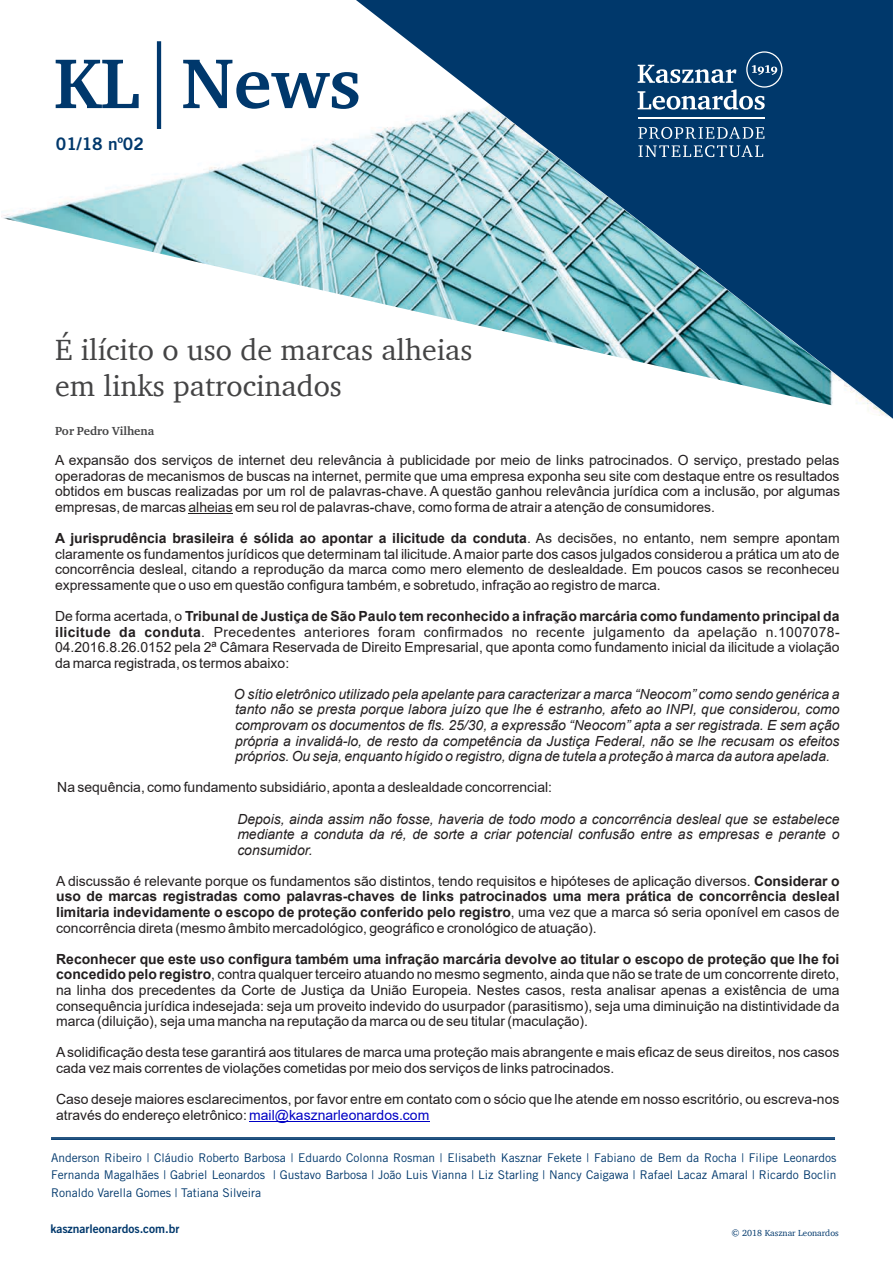
<style>
.page{position:relative;width:893px;height:1263px;background:#fff}
.page>*{position:absolute;margin:0;border:0;box-sizing:border-box;transform-origin:0 0}
.t1{font:700 72px "Charter";color:#00386c}
.t2{font:30px/36px "Charter";color:#444445}
.t3{font:17.25px "Trade Gothic LT Std Bd 2";color:#00386c}
.t4{font:13.95px/15.6px "Arial";color:#231f20;text-align:justify}
.t5{font:italic 13.95px/15.6px "Arial";color:#231f20;text-align:justify}
.t6{font:12px/17.7px "Trade Gothic LT Std";color:#00386c;text-align:justify}
.t7{font:12px "Trade Gothic LT Std Bd 2";color:#00386c}
.t8{font:700 12px "Charter ITC Pro";color:#444445}
.t9{font:9px "Charter";color:#00386c}
.s1{font-weight:700}
.s2{color:#0000c4}
</style>
<div class="page">
<img style="left:2px;top:105px;width:354px;height:193px">
<hr style="left:157px;top:41px;width:4px;height:88px;background:#00386d">
<svg style="left:356px;top:0;width:537px;height:419px"></svg>
<svg style="left:638px;top:127px;width:126px;height:12px;background:#487094"></svg>
<svg style="left:638px;top:145px;width:125px;height:12px"></svg>
<svg style="left:638px;top:51px;width:144px;height:59px;background:#356189"></svg>
<hr style="left:638px;top:118px;width:126px;height:1px;background:#fff">
<hr style="left:51px;top:1138px;width:784px;height:2px;background:#00386d">
<hr style="left:51px;top:1137px;width:784px;height:2px;background:#00386d">
<hr style="left:188px;top:513px;width:45px;height:1px;background:#231f20">
<hr style="left:249px;top:1121px;width:180px;height:1px;background:#0000c4">
<h1 class="t1" style="left:54px;top:21px;width:309px">KL News</h1>
<p class="t3" style="left:56px;top:133px;width:90px">01/18 nº02</p>
<h2 class="t2" style="left:55px;top:331px;width:419px">É ilícito o uso de marcas alheias em links patrocinados</h2>
<p class="t8" style="left:55px;top:424px;width:101px">Por Pedro Vilhena</p>
<p class="t4" style="left:55px;top:452px;width:786px">A expansão dos serviços de internet deu relevância à publicidade por meio de links patrocinados. O serviço, prestado pelas operadoras de mecanismos de buscas na internet, permite que uma empresa exponha seu site com destaque entre os resultados obtidos em buscas realizadas por um rol de palavras-chave. A questão ganhou relevância jurídica com a inclusão, por algumas empresas, de marcas alheias em seu rol de palavras-chave, como forma de atrair a atenção de consumidores.</p>
<p class="t4" style="left:55px;top:530px;width:786px"><span class="s1">A jurisprudência brasileira é sólida ao apontar a ilicitude da conduta</span>. As decisões, no entanto, nem sempre apontam claramente os fundamentos jurídicos que determinam tal ilicitude. A maior parte dos casos julgados considerou a prática um ato de concorrência desleal, citando a reprodução da marca como mero elemento de deslealdade. Em poucos casos se reconheceu expressamente que o uso em questão configura também, e sobretudo, infração ao registro de marca.</p>
<p class="t4" style="left:55px;top:608px;width:786px">De forma acertada, o <span class="s1">Tribunal de Justiça de São Paulo tem reconhecido a infração marcária como fundamento principal da ilicitude da conduta</span>. Precedentes anteriores foram confirmados no recente julgamento da apelação n.1007078- 04.2016.8.26.0152 pela 2ª Câmara Reservada de Direito Empresarial, que aponta como fundamento inicial da ilicitude a violação da marca registrada, os termos abaixo:</p>
<p class="t5" style="left:234px;top:686px;width:607px">O sítio eletrônico utilizado pela apelante para caracterizar a marca “Neocom” como sendo genérica a tanto não se presta porque labora juízo que lhe é estranho, afeto ao INPI, que considerou, como comprovam os documentos de fls. 25/30, a expressão “Neocom” apta a ser registrada. E sem ação própria a invalidá-lo, de resto da competência da Justiça Federal, não se lhe recusam os efeitos próprios. Ou seja, enquanto hígido o registro, digna de tutela a proteção à marca da autora apelada.</p>
<p class="t4" style="left:57px;top:779px;width:496px">Na sequência, como fundamento subsidiário, aponta a deslealdade concorrencial:</p>
<p class="t5" style="left:237px;top:811px;width:604px">Depois, ainda assim não fosse, haveria de todo modo a concorrência desleal que se estabelece mediante a conduta da ré, de sorte a criar potencial confusão entre as empresas e perante o consumidor.</p>
<p class="t4" style="left:56px;top:873px;width:785px">A discussão é relevante porque os fundamentos são distintos, tendo requisitos e hipóteses de aplicação diversos. <span class="s1">Considerar o uso de marcas registradas como palavras-chaves de links patrocinados uma mera prática de concorrência desleal limitaria indevidamente o escopo de proteção conferido pelo registro</span>, uma vez que a marca só seria oponível em casos de concorrência direta (mesmo âmbito mercadológico, geográfico e cronológico de atuação).</p>
<p class="t4" style="left:56px;top:951px;width:785px"><span class="s1">Reconhecer que este uso configura também uma infração marcária devolve ao titular o escopo de proteção que lhe foi concedido pelo registro</span>, contra qualquer terceiro atuando no mesmo segmento, ainda que não se trate de um concorrente direto, na linha dos precedentes da Corte de Justiça da União Europeia. Nestes casos, resta analisar apenas a existência de uma consequência jurídica indesejada: seja um proveito indevido do usurpador (parasitismo), seja uma diminuição na distintividade da marca (diluição), seja uma mancha na reputação da marca ou de seu titular (maculação).</p>
<p class="t4" style="left:56px;top:1044px;width:785px">A solidificação desta tese garantirá aos titulares de marca uma proteção mais abrangente e mais eficaz de seus direitos, nos casos cada vez mais correntes de violações cometidas por meio dos serviços de links patrocinados.</p>
<p class="t4" style="left:56px;top:1091px;width:785px">Caso deseje maiores esclarecimentos, por favor entre em contato com o sócio que lhe atende em nosso escritório, ou escreva-nos através do endereço eletrônico: <span class="s2">mail@kasznarleonardos.com</span></p>
<p class="t6" style="left:51px;top:1148px;width:787px">Anderson Ribeiro | Cláudio Roberto Barbosa | Eduardo Colonna Rosman | Elisabeth Kasznar Fekete | Fabiano de Bem da Rocha | Filipe Leonardos Fernanda Magalhães | Gabriel Leonardos | Gustavo Barbosa | João Luis Vianna | Liz Starling | Nancy Caigawa | Rafael Lacaz Amaral | Ricardo Boclin Ronaldo Varella Gomes | Tatiana Silveira</p>
<p class="t7" style="left:50px;top:1221px;width:131px">kasznarleonardos.com.br</p>
<p class="t9" style="left:732px;top:1225px;width:109px">© 2018 Kasznar Leonardos</p>
</div>
